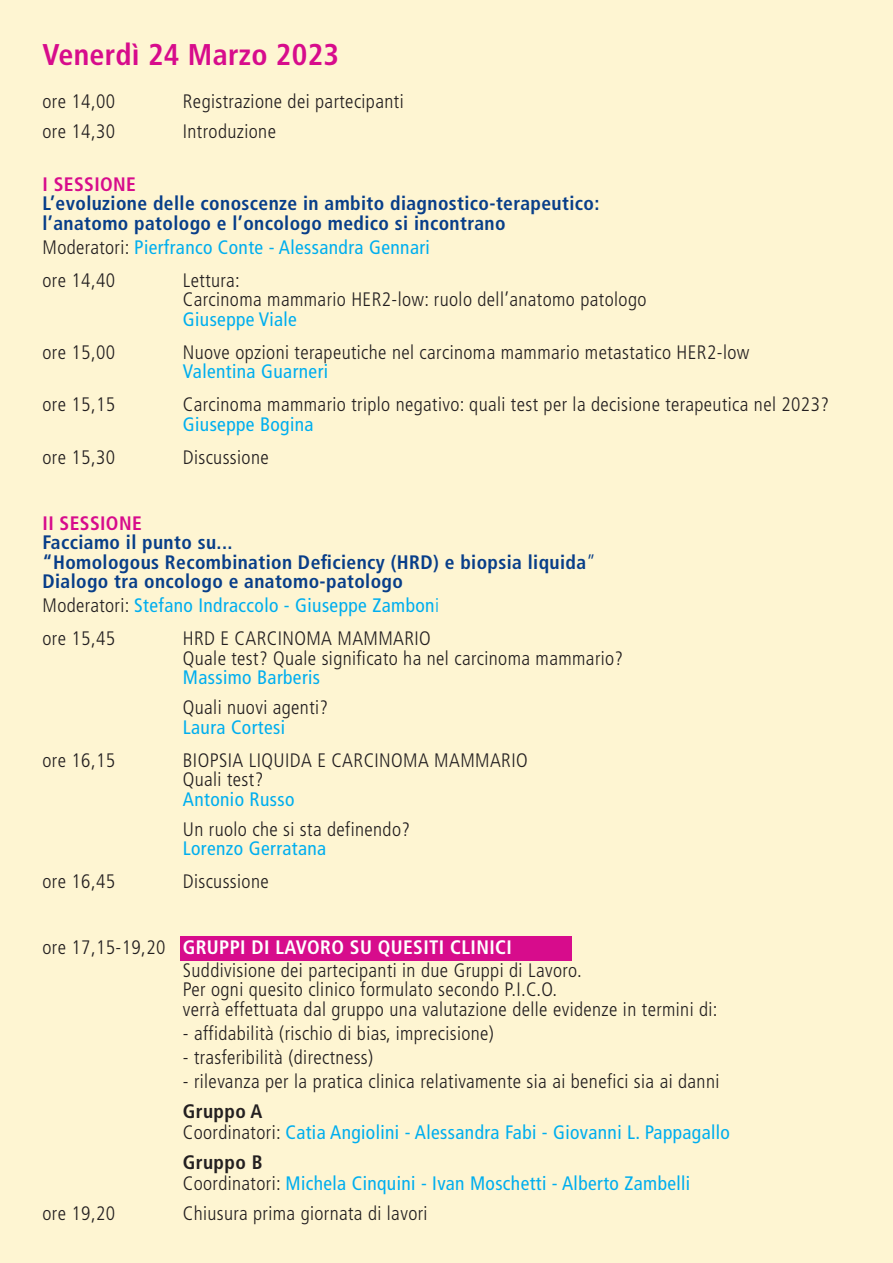
<style>
.page{position:relative;width:893px;height:1263px;background:#fef5d2}
.page>*{position:absolute;margin:0;border:0;box-sizing:border-box;transform-origin:0 0}
.t1{font:700 condensed 30px "Frutiger";letter-spacing:.01em;color:#d70c8c}
.t2{font:300 condensed 19.5px "Frutiger";letter-spacing:.02em;color:#231f20}
.t3{font:condensed 19.5px "Frutiger";letter-spacing:.02em;color:#00aeef}
.t4{font:700 condensed 19.5px "Frutiger";letter-spacing:.02em;color:#083e89}
.t5{font:700 condensed 19.5px "Frutiger";letter-spacing:.02em;color:#fff}
.t6{font:700 condensed 19.5px "Frutiger";letter-spacing:.02em;color:#d70c8c}
.t7{font:700 condensed 19.5px "Frutiger";letter-spacing:.02em;color:#231f20}
.s1{font-weight:300;color:#231f20}
.s2{font-weight:300}
</style>
<div class="page">
<div style="left:181px;top:936px;width:391px;height:25px;background:#d70c8c"></div>
<p class="t1" style="left:43px;top:37px;width:298px">Venerdì 24 Marzo 2023</p>
<p class="t2" style="left:43px;top:90px;width:74px">ore 14,00</p>
<p class="t2" style="left:183px;top:90px;width:222px">Registrazione dei partecipanti</p>
<p class="t2" style="left:43px;top:120px;width:74px">ore 14,30</p>
<p class="t2" style="left:183px;top:120px;width:95px">Introduzione</p>
<p class="t6" style="left:43px;top:172px;width:95px">I SESSIONE</p>
<p class="t4" style="left:43px;top:192px;width:558px">L’evoluzione delle conoscenze in ambito diagnostico-terapeutico:</p>
<p class="t4" style="left:43px;top:211px;width:465px">l’anatomo patologo e l’oncologo medico si incontrano</p>
<p class="t3" style="left:43px;top:236px;width:389px"><span class="s1">Moderatori:</span> Pierfranco Conte - Alessandra Gennari</p>
<p class="t2" style="left:43px;top:269px;width:74px">ore 14,40</p>
<p class="t2" style="left:183px;top:269px;width:58px">Lettura:</p>
<p class="t2" style="left:183px;top:288px;width:465px">Carcinoma mammario HER2-low: ruolo dell’anatomo patologo</p>
<p class="t3" style="left:183px;top:308px;width:116px">Giuseppe Viale</p>
<p class="t2" style="left:43px;top:341px;width:74px">ore 15,00</p>
<p class="t2" style="left:183px;top:341px;width:568px">Nuove opzioni terapeutiche nel carcinoma mammario metastatico HER2-low</p>
<p class="t3" style="left:183px;top:360px;width:147px">Valentina Guarneri</p>
<p class="t2" style="left:43px;top:393px;width:74px">ore 15,15</p>
<p class="t2" style="left:183px;top:393px;width:648px">Carcinoma mammario triplo negativo: quali test per la decisione terapeutica nel 2023?</p>
<p class="t3" style="left:183px;top:413px;width:132px">Giuseppe Bogina</p>
<p class="t2" style="left:43px;top:446px;width:74px">ore 15,30</p>
<p class="t2" style="left:183px;top:446px;width:87px">Discussione</p>
<p class="t6" style="left:43px;top:511px;width:101px">II SESSIONE</p>
<p class="t4" style="left:43px;top:531px;width:192px">Facciamo il punto su...</p>
<p class="t4" style="left:43px;top:550px;width:555px">“Homologous Recombination Deficiency (HRD) e biopsia liquida<span class="s2">”</span></p>
<p class="t4" style="left:43px;top:570px;width:362px">Dialogo tra oncologo e anatomo-patologo</p>
<p class="t3" style="left:43px;top:594px;width:398px"><span class="s1">Moderatori:</span> Stefano Indraccolo - Giuseppe Zambon<span class="s2">i</span></p>
<p class="t2" style="left:43px;top:627px;width:74px">ore 15,45</p>
<p class="t2" style="left:183px;top:627px;width:250px">HRD E CARCINOMA MAMMARIO</p>
<p class="t2" style="left:183px;top:647px;width:442px">Quale test? Quale significato ha nel carcinoma mammario?</p>
<p class="t3" style="left:183px;top:666px;width:139px">Massimo Barberis</p>
<p class="t2" style="left:183px;top:696px;width:147px">Quali nuovi agenti?</p>
<p class="t3" style="left:183px;top:716px;width:104px">Laura Cortesi</p>
<p class="t2" style="left:43px;top:749px;width:74px">ore 16,15</p>
<p class="t2" style="left:183px;top:749px;width:346px">BIOPSIA LIQUIDA E CARCINOMA MAMMARIO</p>
<p class="t2" style="left:183px;top:768px;width:82px">Quali test?</p>
<p class="t3" style="left:183px;top:788px;width:113px">Antonio Russo</p>
<p class="t2" style="left:183px;top:818px;width:229px">Un ruolo che si sta definendo?</p>
<p class="t3" style="left:183px;top:837px;width:145px">Lorenzo Gerratana</p>
<p class="t2" style="left:43px;top:870px;width:74px">ore 16,45</p>
<p class="t2" style="left:183px;top:870px;width:87px">Discussione</p>
<p class="t5" style="left:43px;top:936px;width:471px"><span class="s1">ore 17,15-19,20</span> GRUPPI DI LAVORO SU QUESITI CLINICI</p>
<p class="t2" style="left:183px;top:959px;width:400px">Suddivisione dei partecipanti in due Gruppi di Lavoro.</p>
<p class="t2" style="left:183px;top:978px;width:376px">Per ogni quesito clinico formulato secondo P.I.C.O.</p>
<p class="t2" style="left:183px;top:998px;width:536px">verrà effettuata dal gruppo una valutazione delle evidenze in termini di:</p>
<p class="t2" style="left:183px;top:1022px;width:313px">- affidabilità (rischio di bias, imprecisione)</p>
<p class="t2" style="left:183px;top:1046px;width:192px">- trasferibilità (directness)</p>
<p class="t2" style="left:183px;top:1070px;width:538px">- rilevanza per la pratica clinica relativamente sia ai benefici sia ai danni</p>
<p class="t7" style="left:183px;top:1099px;width:81px">Gruppo A</p>
<p class="t3" style="left:183px;top:1121px;width:549px"><span class="s1">Coordinatori:</span> Catia Angiolini - Alessandra Fabi - Giovanni L. Pappagallo</p>
<p class="t7" style="left:183px;top:1150px;width:81px">Gruppo B</p>
<p class="t3" style="left:183px;top:1172px;width:509px"><span class="s1">Coordinatori:</span> Michela Cinquini - Ivan Moschetti - Alberto Zambelli</p>
<p class="t2" style="left:43px;top:1202px;width:74px">ore 19,20</p>
<p class="t2" style="left:183px;top:1202px;width:246px">Chiusura prima giornata di lavori</p>
</div>
